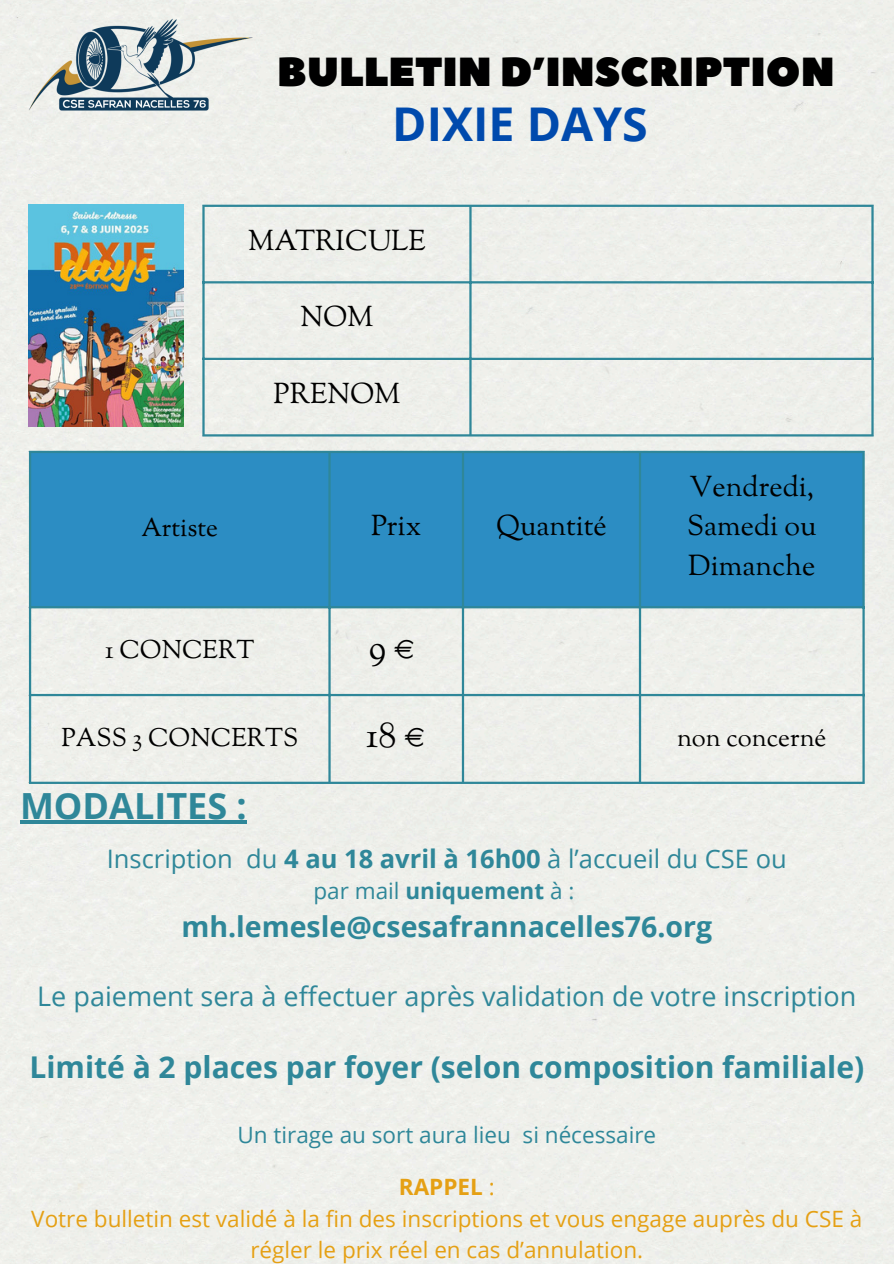
<style>
.page{position:relative;width:894px;height:1264px;background:#fff}
.page>*{position:absolute;margin:0;border:0;box-sizing:border-box;transform-origin:0 0}
.t1{font:700 46.5px "Open Sans";color:#004aad}
.t2{font:40.5px "Peace Sans";color:#000}
.t3{font:700 36px "Open Sans";color:#2f8799}
.t4{font:36px "Sorts Mill Goudy";color:#000}
.t5{font:700 30px "Open Sans";color:#2f8799}
.t6{font:28.5px/39.3px "Sorts Mill Goudy";color:#000;text-align:justify}
.t7{font:700 28.5px "Open Sans";color:#2f8799}
.t8{font:27px "Open Sans";color:#2f8799}
.t9{font:25.5px "Open Sans";color:#2f8799}
.t10{font:25.5px "Sorts Mill Goudy";color:#000}
.t11{font:22.5px/31.2px "Open Sans";color:#e5a014;text-align:center}
.t12{font:22.5px "Open Sans";color:#2f8799}
.t13{font:700 22.5px "Open Sans";color:#2f8799}
.t14{font:700 22.5px "Open Sans";color:#e5a014}
.s1{font-weight:700}
.s2{font-weight:400}
</style>
<div class="page">
<div style="left:0;top:0;width:893px;height:1263px;background:#eff0eb"></div>
<img style="left:25px;top:16px;width:236px;height:102px">
<div style="left:31px;top:453px;width:831px;height:153px;background:#2c8dc3"></div>
<hr style="left:29px;top:453px;width:2px;height:328px;background:#2f8799">
<hr style="left:328px;top:453px;width:2px;height:328px;background:#2f8799">
<hr style="left:461px;top:453px;width:3px;height:328px;background:#2f8799">
<hr style="left:638px;top:453px;width:3px;height:328px;background:#2f8799">
<hr style="left:862px;top:453px;width:2px;height:328px;background:#2f8799">
<hr style="left:29px;top:451px;width:835px;height:2px;background:#2f8799">
<hr style="left:29px;top:606px;width:835px;height:2px;background:#2f8799">
<hr style="left:29px;top:694px;width:835px;height:2px;background:#2f8799">
<hr style="left:29px;top:781px;width:835px;height:3px;background:#2f8799">
<hr style="left:202px;top:207px;width:2px;height:227px;background:#2f8799">
<hr style="left:469px;top:207px;width:2px;height:227px;background:#2f8799">
<hr style="left:871px;top:207px;width:2px;height:227px;background:#2f8799">
<hr style="left:202px;top:205px;width:671px;height:2px;background:#2f8799">
<hr style="left:202px;top:281px;width:671px;height:2px;background:#2f8799">
<hr style="left:202px;top:358px;width:671px;height:2px;background:#2f8799">
<hr style="left:202px;top:434px;width:671px;height:2px;background:#2f8799">
<img style="left:29px;top:205px;width:154px;height:221px">
<hr style="left:20px;top:820px;width:227px;height:3px;background:#2f8799">
<p class="t2" style="left:277px;top:45px;width:559px">BULLETIN D’INSCRIPTION</p>
<h4 class="t1" style="left:392px;top:91px;width:257px">DIXIE DAYS</h4>
<p class="t6" style="left:248px;top:223px;width:179px">MATRICULE</p>
<p class="t6" style="left:300px;top:300px;width:74px">NOM</p>
<p class="t6" style="left:273px;top:376px;width:128px">PRENOM</p>
<p class="t10" style="left:141px;top:512px;width:78px">Artiste</p>
<h2 class="t6" style="left:371px;top:508px;width:52px">Prix</h2>
<h1 class="t6" style="left:496px;top:508px;width:112px">Quantité</h1>
<p class="t10" style="left:105px;top:633px;width:150px">1 CONCERT</p>
<p class="t4" style="left:368px;top:624px;width:49px">9€</p>
<p class="t6" style="left:687px;top:469px;width:131px">Vendredi, Samedi ou Dimanche</p>
<p class="t10" style="left:61px;top:721px;width:238px">PASS 3 CONCERTS</p>
<p class="t4" style="left:366px;top:712px;width:61px">18€</p>
<p class="t10" style="left:677px;top:721px;width:151px">non concerné</p>
<p class="t3" style="left:20px;top:780px;width:228px">MODALITES :</p>
<p class="t9" style="left:107px;top:840px;width:681px">Inscription du <span class="s1">4 au 18 avril à 16h00</span> à l’accueil du CSE ou</p>
<p class="t13" style="left:313px;top:875px;width:262px"><span class="s2">par mail</span> uniquement <span class="s2">à :</span></p>
<p class="t7" style="left:181px;top:906px;width:532px">mh.lemesle@csesafrannacelles76.org</p>
<p class="t8" style="left:37px;top:977px;width:820px">Le paiement sera à effectuer après validation de votre inscription</p>
<p class="t5" style="left:29px;top:1046px;width:836px">Limité à 2 places par foyer (selon composition familiale)</p>
<h3 class="t12" style="left:237px;top:1119px;width:420px">Un tirage au sort aura lieu si nécessaire</h3>
<h5 class="t14" style="left:399px;top:1171px;width:97px">RAPPEL <span class="s2">:</span></h5>
<h5 class="t11" style="left:31px;top:1202px;width:832px">Votre bulletin est validé à la fin des inscriptions et vous engage auprès du CSE à régler le prix réel en cas d’annulation.</h5>
</div>
